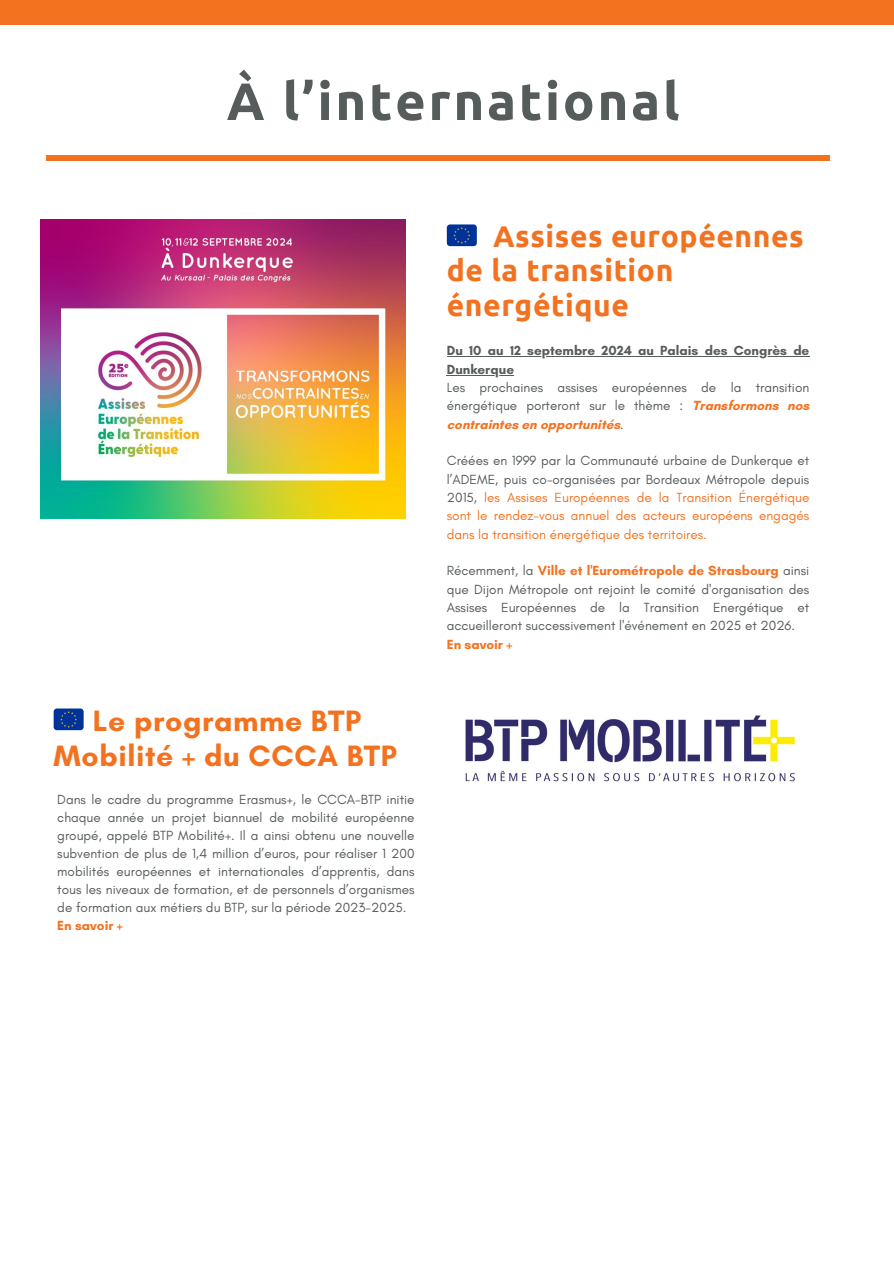
<style>
.page{position:relative;width:894px;height:1264px;background:#fff}
.page>*{position:absolute;margin:0;border:0;box-sizing:border-box;transform-origin:0 0}
.t1{font:700 52.5px "Ubuntu";letter-spacing:.05em;color:#565b5b}
.t2{font:700 30px/34.8px "Ubuntu";letter-spacing:.02em;color:#f37220}
.t3{font:700 30px/34.8px "Glacial Indifference";letter-spacing:.02em;color:#f37220;text-align:center}
.t4{font:13.5px/18px "Glacial Indifference";color:#565b5b;text-align:justify}
.t5{font:13.5px/18.3px "Glacial Indifference";color:#f37220;text-align:justify}
.t6{font:700 13.5px/18.3px "Glacial Indifference";color:#565b5b}
.t7{font:700 13.5px "Glacial Indifference";color:#f37220}
.s1{font-weight:700;color:#f37220}
.s2{color:#565b5b}
</style>
<div class="page">
<img style="left:465px;top:715px;width:332px;height:67px">
<hr style="left:446px;top:356px;width:363px;height:1px;background:#565b5b">
<hr style="left:446px;top:374px;width:68px;height:1px;background:#565b5b">
<img style="left:40px;top:219px;width:365px;height:299px">
<div style="left:46px;top:156px;width:783px;height:5px;background:#f37220"></div>
<div style="left:0;top:0;width:893px;height:25px;background:#f37220"></div>
<h1 class="t1" style="left:226px;top:71px;width:454px">À l’international</h1>
<h2 class="t2" style="left:446px;top:218px;width:358px;text-indent:46px">Assises européennes de la transition énergétique</h2>
<h2 class="t3" style="left:54px;top:702px;width:345px">Le programme BTP<br>Mobilité + du CCCA BTP</h2>
<p class="t4" style="left:57px;top:790px;width:358px">Dans le cadre du programme Erasmus+, le CCCA-BTP initie chaque année un projet biannuel de mobilité européenne groupé, appelé BTP Mobilité+. Il a ainsi obtenu une nouvelle subvention de plus de 1,4 million d’euros, pour réaliser 1 200 mobilités européennes et internationales d’apprentis, dans tous les niveaux de formation, et de personnels d’organismes de formation aux métiers du BTP, sur la période 2023-2025.</p>
<p class="t7" style="left:57px;top:916px;width:67px">En savoir +</p>
<p class="t6" style="left:446px;top:341px;width:364px">Du 10 au 12 septembre 2024 au Palais des Congrès de<br>Dunkerque</p>
<p class="t4" style="left:446px;top:378px;width:364px">Les prochaines assises européennes de la transition énergétique porteront sur le thème : <span class="s1">Transformons nos contraintes en opportunités</span>.</p>
<p class="t5" style="left:446px;top:451px;width:364px"><span class="s2">Créées en 1999 par la Communauté urbaine de Dunkerque et l’ADEME, puis co-organisées par Bordeaux Métropole depuis 2015,</span> les Assises Européennes de la Transition Énergétique sont le rendez-vous annuel des acteurs européens engagés dans la transition énergétique des territoires.</p>
<p class="t4" style="left:446px;top:561px;width:364px">Récemment, la <span class="s1">Ville et l'Eurométropole de Strasbourg</span> ainsi que Dijon Métropole ont rejoint le comité d'organisation des Assises Européennes de la Transition Energétique et accueilleront successivement l'événement en 2025 et 2026.</p>
<p class="t7" style="left:446px;top:635px;width:67px">En savoir +</p>
</div>
